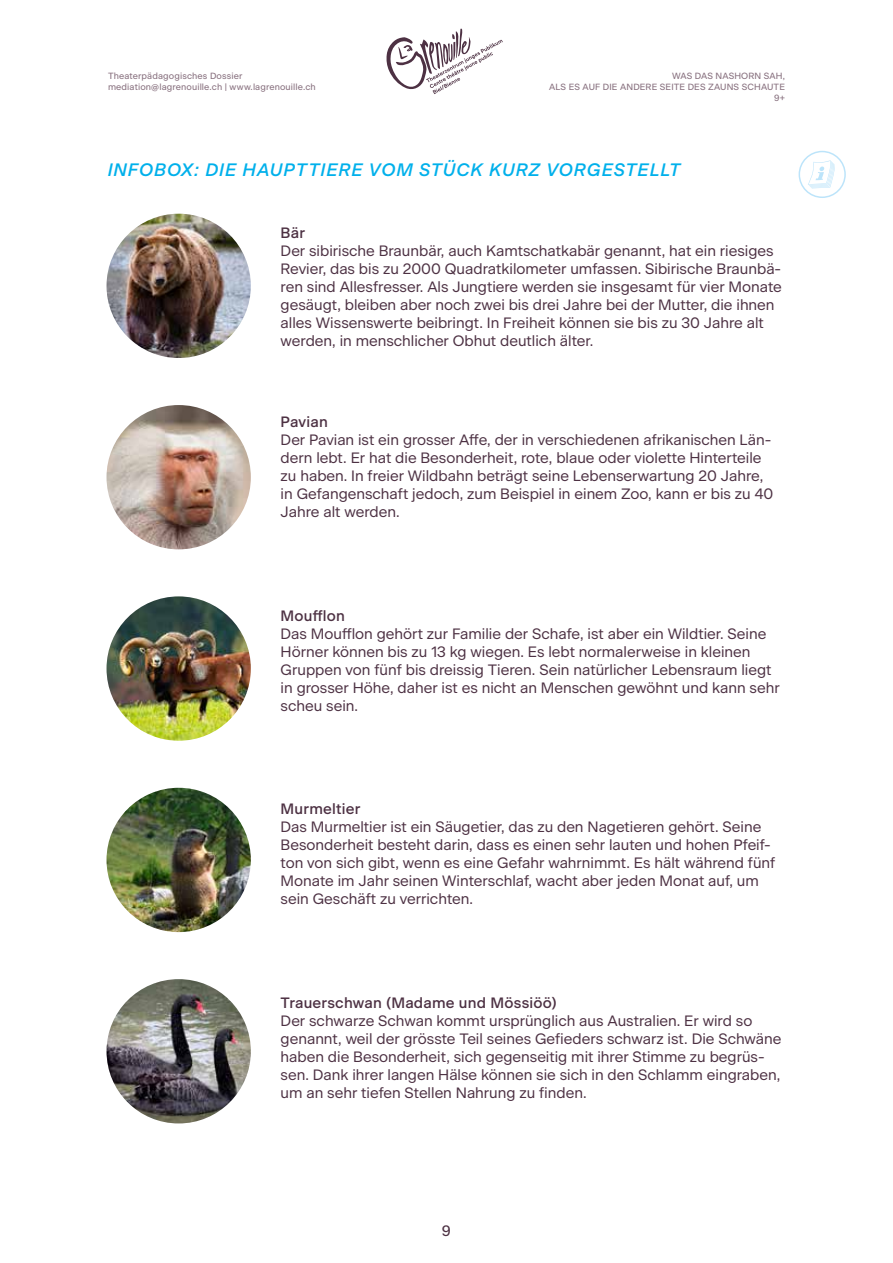
<style>
.page{position:relative;width:893px;height:1263px;background:#fff}
.page>*{position:absolute;margin:0;border:0;box-sizing:border-box;transform-origin:0 0}
.t1{font:italic 500 18px "Beausite Classic";letter-spacing:.05em;color:#00b0eb}
.t2{font:15px/18px "Beausite Classic Clear";color:#4d3143}
.t3{font:500 15px "Beausite Classic";letter-spacing:.015em;color:#4d3143}
.t4{font:15px "Beausite Classic";color:#4d3143}
.t5{font:9px/10.8px "Beausite Classic";letter-spacing:.015em;color:#897280}
</style>
<div class="page">
<img style="left:107px;top:214px;width:144px;height:144px;border-radius:72px">
<img style="left:107px;top:405px;width:144px;height:144px;border-radius:72px">
<img style="left:107px;top:596px;width:144px;height:145px;border-radius:72px">
<img style="left:107px;top:979px;width:144px;height:144px;border-radius:72px">
<img style="left:107px;top:788px;width:144px;height:144px;border-radius:72px">
<svg style="left:386px;top:28px;width:117px;height:66px"></svg>
<svg style="left:799px;top:151px;width:47px;height:47px"></svg>
<p class="t5" style="left:108px;top:70px;width:209px">Theaterpädagogisches Dossier mediation@lagrenouille.ch | www.lagrenouille.ch</p>
<p class="t5" style="left:549px;top:70px;width:237px;text-align:right">WAS DAS NASHORN SAH,<br>ALS ES AUF DIE ANDERE SEITE DES ZAUNS SCHAUTE<br>9+</p>
<p class="t1" style="left:108px;top:156px;width:574px">INFOBOX: DIE HAUPTTIERE VOM STÜCK KURZ VORGESTELLT</p>
<p class="t3" style="left:281px;top:222px;width:26px">Bär</p>
<p class="t2" style="left:281px;top:241px;width:503px">Der sibirische Braunbär, auch Kamtschatkabär genannt, hat ein riesiges Revier, das bis zu 2000 Quadratkilometer umfassen. Sibirische Braunbä&shy;ren sind Allesfresser. Als Jungtiere werden sie insgesamt für vier Monate gesäugt, bleiben aber noch zwei bis drei Jahre bei der Mutter, die ihnen alles Wissenswerte beibringt. In Freiheit können sie bis zu 30 Jahre alt werden, in menschlicher Obhut deutlich älter.</p>
<p class="t3" style="left:281px;top:411px;width:49px">Pavian</p>
<p class="t2" style="left:281px;top:430px;width:494px">Der Pavian ist ein grosser Affe, der in verschiedenen afrikanischen Län&shy;dern lebt. Er hat die Besonderheit, rote, blaue oder violette Hinterteile zu haben. In freier Wildbahn beträgt seine Lebenserwartung 20 Jahre, in Gefangenschaft jedoch, zum Beispiel in einem Zoo, kann er bis zu 40<br>Jahre alt werden.</p>
<p class="t3" style="left:281px;top:604px;width:66px">Moufflon</p>
<p class="t2" style="left:281px;top:623px;width:500px">Das Moufflon gehört zur Familie der Schafe, ist aber ein Wildtier. Seine Hörner können bis zu 13 kg wiegen. Es lebt normalerweise in kleinen Gruppen von fünf bis dreissig Tieren. Sein natürlicher Lebensraum liegt in grosser Höhe, daher ist es nicht an Menschen gewöhnt und kann sehr scheu sein.</p>
<p class="t3" style="left:281px;top:798px;width:81px">Murmeltier</p>
<p class="t2" style="left:281px;top:817px;width:496px">Das Murmeltier ist ein Säugetier, das zu den Nagetieren gehört. Seine Besonderheit besteht darin, dass es einen sehr lauten und hohen Pfeif&shy;ton von sich gibt, wenn es eine Gefahr wahrnimmt. Es hält während fünf Monate im Jahr seinen Winterschlaf, wacht aber jeden Monat auf, um sein Geschäft zu verrichten.</p>
<p class="t3" style="left:281px;top:991px;width:278px">Trauerschwan (Madame und Mössiöö)</p>
<p class="t2" style="left:281px;top:1010px;width:502px">Der schwarze Schwan kommt ursprünglich aus Australien. Er wird so genannt, weil der grösste Teil seines Gefieders schwarz ist. Die Schwäne haben die Besonderheit, sich gegenseitig mit ihrer Stimme zu begrüs&shy;sen. Dank ihrer langen Hälse können sie sich in den Schlamm eingraben, um an sehr tiefen Stellen Nahrung zu finden.</p>
<p class="t4" style="left:442px;top:1219px;width:11px">9</p>
</div>
